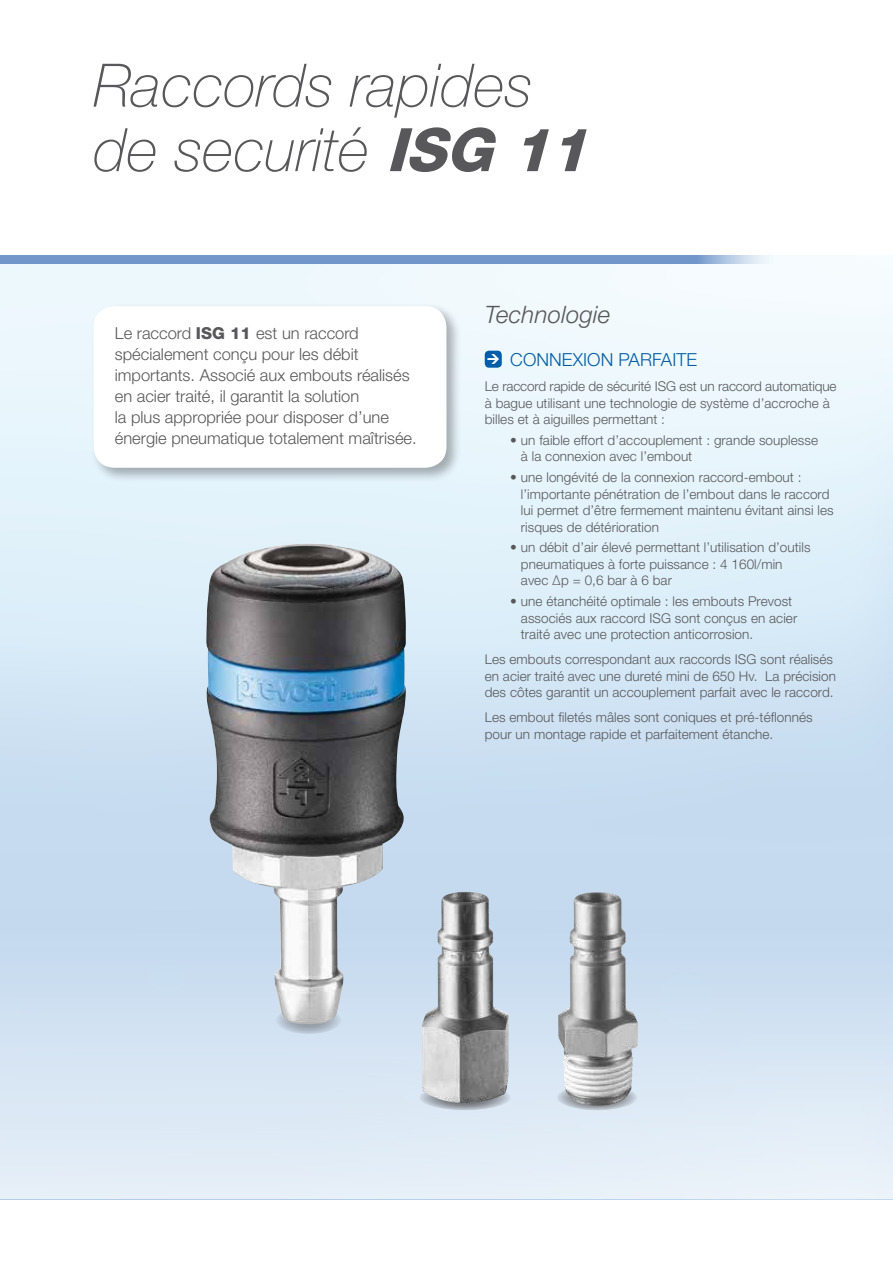
<style>
.page{position:relative;width:893px;height:1263px;background:#fff}
.page>*{position:absolute;margin:0;border:0;box-sizing:border-box;transform-origin:0 0}
.t1{font:italic 100 60px/64.5px "Helvetica Neue LT Std";color:#58585a}
.t2{font:italic 300 24px "Helvetica Neue LT Std";letter-spacing:.01em;color:#58585a}
.t3{font:300 18px "Helvetica Neue LT Std";letter-spacing:.005em;color:#005ea8}
.t4{font:300 16.5px/21px "Helvetica Neue LT Std";color:#58585a}
.t5{font:300 13.5px/16.5px "Helvetica Neue LT Std";letter-spacing:.005em;color:#58585a}
.s1{font-weight:800}
</style>
<div class="page">
<svg style="left:0;top:255px;width:893px;height:9px;fill:#7196c9"></svg>
<div style="left:0;top:850px;width:893px;height:349px;background:linear-gradient(to bottom,#bed5ed,#e7f0f8)"></div>
<div style="left:91px;top:303px;width:371px;height:180px;background:#000;opacity:.3"></div>
<div style="left:94px;top:306px;width:352px;height:162px;background:#fff;border-radius:21px"></div>
<div style="left:485px;top:351px;width:17px;height:17px;background:#005ea8;border-radius:4px"></div>
<svg style="left:276px;top:1006px;width:65px;height:28px"></svg>
<img style="left:203px;top:544px;width:203px;height:481px">
<svg style="left:419px;top:1085px;width:92px;height:25px"></svg>
<img style="left:422px;top:892px;width:87px;height:211px">
<svg style="left:557px;top:1085px;width:80px;height:25px"></svg>
<img style="left:558px;top:892px;width:80px;height:215px">
<h1 class="t1" style="left:94px;top:53px;width:513px">Raccords rapides de securité <span class="s1">ISG 11</span></h1>
<p class="t4" style="left:115px;top:322px;width:303px">Le raccord <span class="s1">ISG 11</span> est un raccord spécialement conçu pour les débit importants. Associé aux embouts réalisés en acier traité, il garantit la solution<br>la plus appropriée pour disposer d’une énergie pneumatique totalement maîtrisée.</p>
<h2 class="t2" style="left:485px;top:300px;width:127px">Technologie</h2>
<h3 class="t3" style="left:510px;top:349px;width:188px">CONNEXION PARFAITE</h3>
<p class="t5" style="left:485px;top:378px;width:353px">Le raccord rapide de sécurité ISG est un raccord automatique à bague utilisant une technologie de système d’accroche à billes et à aiguilles permettant :</p>
<p class="t5" style="left:521px;top:432px;width:299px;text-indent:-11px">• un faible effort d’accouplement : grande souplesse à la connexion avec l’embout</p>
<p class="t5" style="left:521px;top:469px;width:314px;text-indent:-11px">• une longévité de la connexion raccord-embout : l’importante pénétration de l’embout dans le raccord lui permet d’être fermement maintenu évitant ainsi les risques de détérioration</p>
<p class="t5" style="left:521px;top:539px;width:291px;text-indent:-11px">• un débit d’air élevé permettant l’utilisation d’outils pneumatiques à forte puissance : 4 160l/min avec Δp = 0,6 bar à 6 bar</p>
<p class="t5" style="left:521px;top:593px;width:278px;text-indent:-11px">• une étanchéité optimale : les embouts Prevost associés aux raccord ISG sont conçus en acier traité avec une protection anticorrosion.</p>
<p class="t5" style="left:485px;top:651px;width:353px">Les embouts correspondant aux raccords ISG sont réalisés en acier traité avec une dureté mini de 650 Hv. La précision des côtes garantit un accouplement parfait avec le raccord.</p>
<p class="t5" style="left:485px;top:709px;width:329px">Les embout filetés mâles sont coniques et pré-téflonnés pour un montage rapide et parfaitement étanche.</p>
</div>
